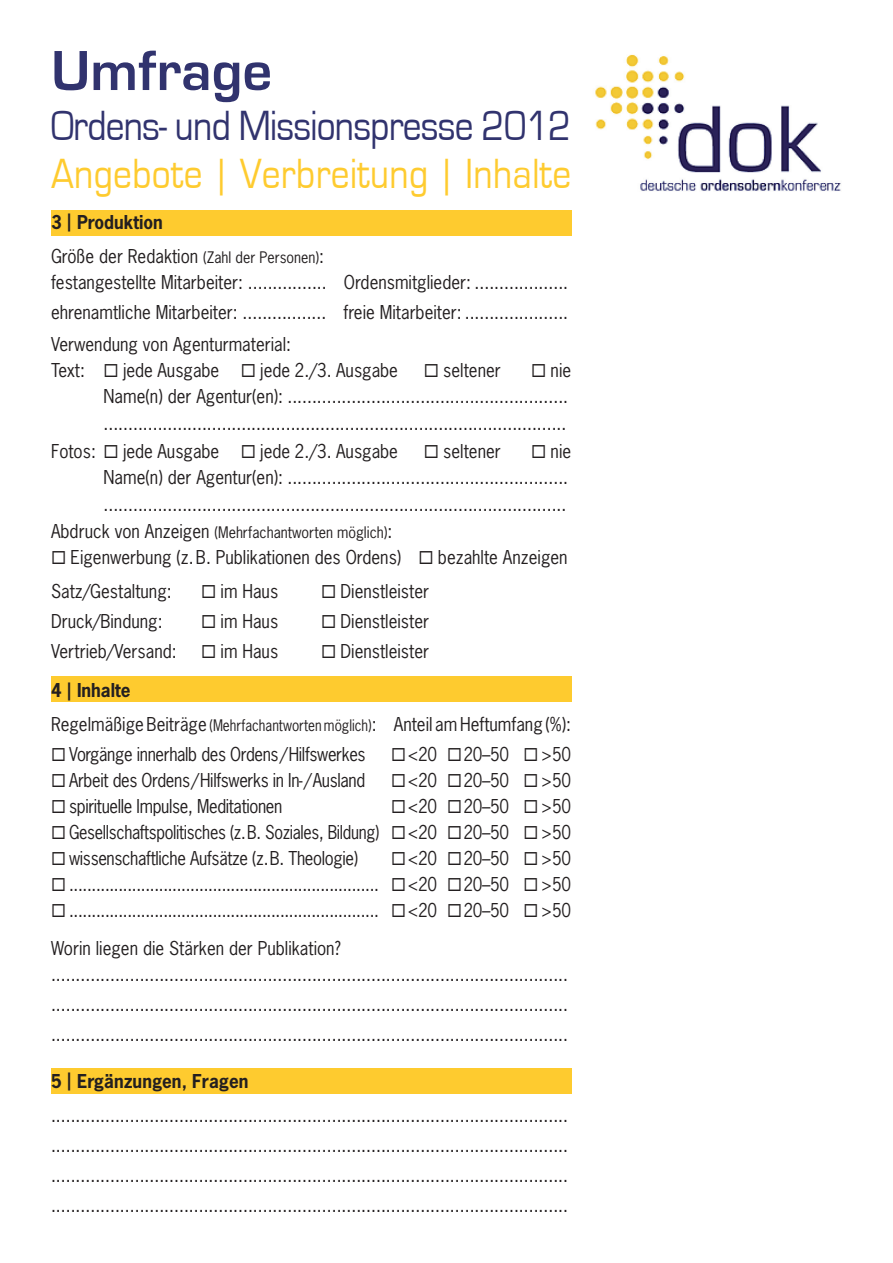
<style>
.page{position:relative;width:893px;height:1263px;background:#fff}
.page>*{position:absolute;margin:0;border:0;box-sizing:border-box;transform-origin:0 0}
.t1{font:700 58.5px "Eurostile";color:#31336e}
.t2{font:43.5px "Eurostile";letter-spacing:-.02em;color:#31336e;scale:.86 1}
.t3{font:43.5px "Eurostile";letter-spacing:.01em;color:#fecb2f;scale:.86 1}
.t4{font:18px/30.2px "News Gothic Std";color:#231f20;scale:.95 1}
.t5{font:18px/38.5px "News Gothic Std";color:#231f20;scale:.93 1}
.t6{font:18px "News Gothic Std";letter-spacing:-.02em;color:#231f20;scale:.93 1}
.t7{font:18px "News Gothic Std";letter-spacing:-.02em;color:#231f20;scale:.91 1}
.t8{font:700 18px "News Gothic Std";color:#231f20;scale:.95 1}
.t9{font:15px "News Gothic Std";color:#231f20;scale:.95 1}
.s1{font-weight:700}
.s2{font-size:15px}
.s3{font-size:18px}
</style>
<div class="page">
<div style="left:51px;top:1068px;width:520px;height:26px;background:#fecb2f"></div>
<div style="left:51px;top:677px;width:520px;height:25px;background:#fecb2f"></div>
<div style="left:51px;top:210px;width:520px;height:25px;background:#fecb2f"></div>
<img style="left:595px;top:54px;width:246px;height:137px">
<h1 class="t1" style="left:51px;top:39px;width:223px">Umfrage</h1>
<h2 class="t2" style="left:51px;top:102px;width:606px">Ordens- und Missionspresse 2012</h2>
<h2 class="t3" style="left:51px;top:150px;width:606px">Angebote | Verbreitung | Inhalte</h2>
<p class="t4" style="left:51px;top:205px;width:289px;line-height:34.3px"><span class="s1">3 | Produktion<br></span>Größe der Redaktion <span class="s2">(Zahl der Personen)</span>:</p>
<p class="t4" style="left:51px;top:267px;width:546px">festangestellte Mitarbeiter: ................ Ordensmitglieder: ................... ehrenamtliche Mitarbeiter: ................. freie Mitarbeiter: .....................</p>
<p class="t4" style="left:51px;top:332px;width:367px;line-height:25.8px">Verwendung von Agenturmaterial:<br>Text: ◻ jede Ausgabe ◻ jede 2./3. Ausgabe</p>
<p class="t4" style="left:424px;top:355px;width:83px">◻ seltener</p>
<p class="t4" style="left:531px;top:355px;width:44px">◻ nie</p>
<p class="t4" style="left:104px;top:381px;width:491px">Name(n) der Agentur(en): .........................................................</p>
<p class="t4" style="left:104px;top:408px;width:489px">..............................................................................................</p>
<p class="t4" style="left:51px;top:436px;width:367px">Fotos: ◻ jede Ausgabe ◻ jede 2./3. Ausgabe</p>
<p class="t4" style="left:424px;top:436px;width:83px">◻ seltener</p>
<p class="t4" style="left:104px;top:438px;width:494px;line-height:26.4px;text-indent:428px">◻ nie<br>Name(n) der Agentur(en): ......................................................... ..............................................................................................</p>
<p class="t9" style="left:51px;top:523px;width:361px"><span class="s3">Abdruck von Anzeigen</span> (Mehrfachantworten möglich)<span class="s3">:</span></p>
<p class="t4" style="left:51px;top:540px;width:545px;line-height:34.3px">◻ Eigenwerbung (z.B. Publikationen des Ordens) ◻ bezahlte Anzeigen<br>Satz/Gestaltung:</p>
<p class="t4" style="left:201px;top:576px;width:83px">◻ im Haus</p>
<p class="t4" style="left:321px;top:576px;width:115px">◻ Dienstleister</p>
<p class="t4" style="left:51px;top:606px;width:119px">Druck/Bindung:</p>
<p class="t4" style="left:201px;top:606px;width:83px">◻ im Haus</p>
<p class="t4" style="left:321px;top:606px;width:115px">◻ Dienstleister</p>
<p class="t4" style="left:51px;top:636px;width:134px">Vertrieb/Versand:</p>
<p class="t4" style="left:201px;top:636px;width:83px">◻ im Haus</p>
<p class="t4" style="left:321px;top:636px;width:115px">◻ Dienstleister</p>
<p class="t4" style="left:51px;top:673px;width:549px;line-height:34.3px"><span class="s1">4 | Inhalte<br></span>Regelmäßige Beiträge <span class="s2">(Mehrfachantworten möglich)</span>: Anteil am Heftumfang (%):</p>
<p class="t6" style="left:51px;top:743px;width:340px">◻ Vorgänge innerhalb des Ordens/Hilfswerkes</p>
<p class="t5" style="left:391px;top:735px;width:195px">◻&lt;20 ◻20–50 ◻ &gt;50</p>
<p class="t6" style="left:51px;top:769px;width:339px">◻ Arbeit des Ordens/Hilfswerks in In-/Ausland</p>
<p class="t5" style="left:391px;top:761px;width:195px">◻&lt;20 ◻20–50 ◻ &gt;50</p>
<p class="t6" style="left:51px;top:795px;width:250px">◻ spirituelle Impulse, Meditationen</p>
<p class="t5" style="left:391px;top:787px;width:195px">◻&lt;20 ◻20–50 ◻ &gt;50</p>
<p class="t7" style="left:51px;top:821px;width:573px">◻ Gesellschaftspolitisches (z.B. Soziales, Bildung) ◻&lt;20 ◻20–50 ◻ &gt;50</p>
<p class="t6" style="left:51px;top:846px;width:332px">◻ wissenschaftliche Aufsätze (z.B. Theologie)</p>
<p class="t5" style="left:391px;top:839px;width:195px">◻&lt;20 ◻20–50 ◻ &gt;50</p>
<p class="t5" style="left:51px;top:864px;width:561px">◻ ..................................................................... ◻&lt;20 ◻20–50 ◻ &gt;50</p>
<p class="t5" style="left:51px;top:890px;width:561px">◻ ..................................................................... ◻&lt;20 ◻20–50 ◻ &gt;50<br>Worin liegen die Stärken der Publikation?</p>
<p class="t4" style="left:51px;top:959px;width:546px;text-align:justify">......................................................................................................... ......................................................................................................... .........................................................................................................</p>
<p class="t8" style="left:51px;top:1069px;width:209px">5 | Ergänzungen, Fragen</p>
<p class="t4" style="left:51px;top:1100px;width:546px;text-align:justify">......................................................................................................... ......................................................................................................... ......................................................................................................... .........................................................................................................</p>
</div>
